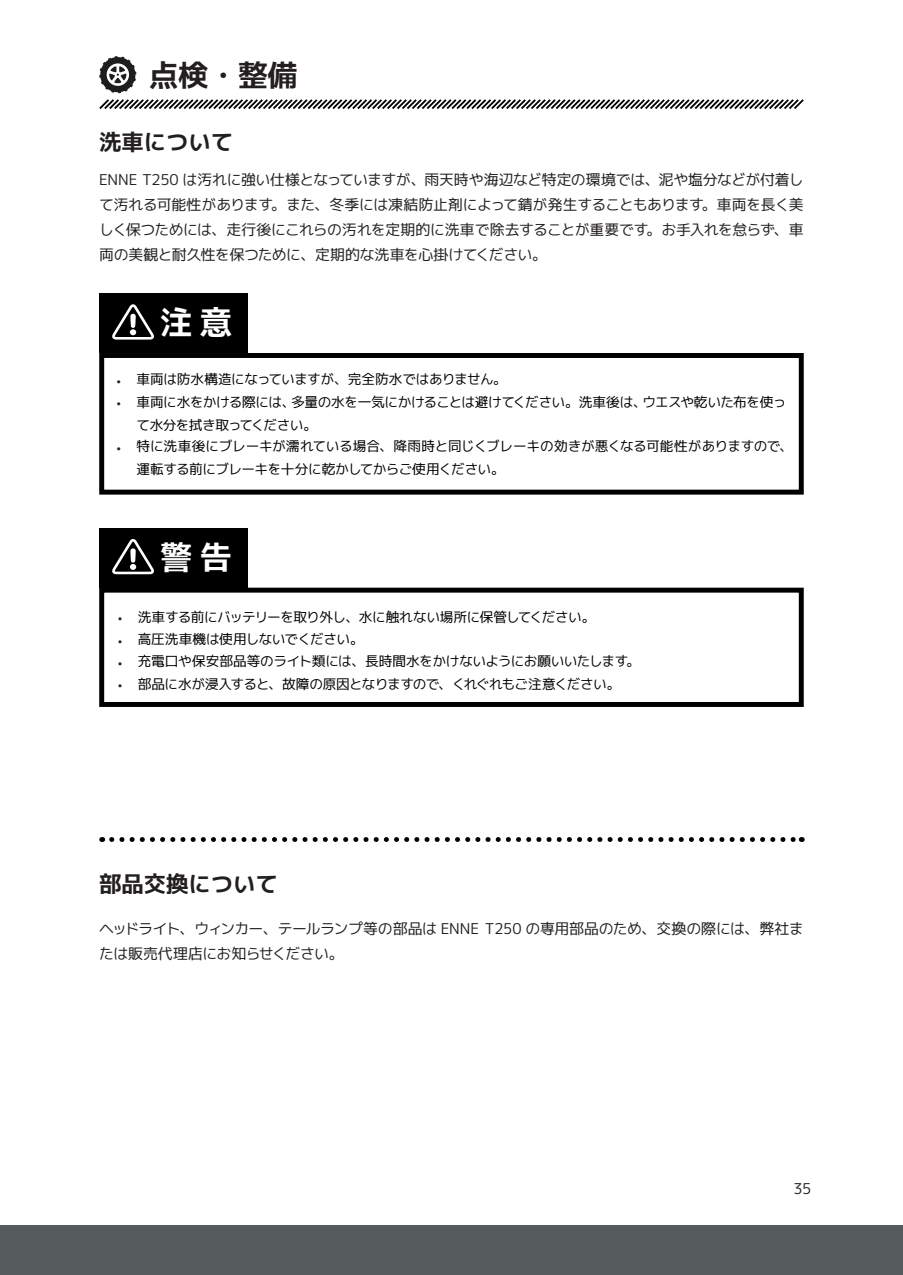
<style>
.page{position:relative;width:903px;height:1275px;background:#fff}
.page>*{position:absolute;margin:0;border:0;box-sizing:border-box;transform-origin:0 0}
.t1{font:600 32.2px "Murecho";color:#fff}
.t2{font:600 29.75px "Murecho";color:#231f20}
.t3{font:22.4px "mplus 1 p bold";color:#231f20}
.t4{font:14.88px/24.8px "mplus 1 p regular";letter-spacing:-.03em;color:#231f20;text-align:justify}
.t5{font:13.65px/22.9px "mplus 1 p regular";letter-spacing:-.03em;color:#000}
.s1{font-family:"Murecho";font-size:14.88px;color:#231f20}
</style>
<div class="page">
<svg style="left:99px;top:56px;width:705px;height:53px"></svg>
<div style="left:99px;top:353px;width:705px;height:142px;border:5px solid #000"></div>
<div style="left:99px;top:588px;width:705px;height:119px;border:5px solid #000"></div>
<div style="left:99px;top:293px;width:149px;height:60px;background:#000"></div>
<svg style="left:112px;top:304px;width:42px;height:36px"></svg>
<div style="left:99px;top:528px;width:149px;height:60px;background:#000"></div>
<svg style="left:112px;top:539px;width:42px;height:35px"></svg>
<svg style="left:112px;top:837px;width:690px;height:5px"></svg>
<div style="left:0;top:1225px;width:903px;height:50px;background:#565b5b"></div>
<h2 class="t2" style="left:149px;top:59px;width:150px">点検・整備</h2>
<h3 class="t3" style="left:99px;top:126px;width:135px">洗車について</h3>
<p class="t4" style="left:99px;top:167px;width:706px">ENNE T250 は汚れに強い仕様となっていますが、雨天時や海辺など特定の環境では、泥や塩分などが付着して汚れる可能性があります。また、冬季には凍結防止剤によって錆が発生することもあります。車両を長く美しく保つためには、走行後にこれらの汚れを定期的に洗車で除去することが重要です。お手入れを怠らず、車両の美観と耐久性を保つために、定期的な洗車を心掛けてください。</p>
<h1 class="t1" style="left:160px;top:305px;width:73px">注 意</h1>
<p class="t5" style="left:117px;top:368px;width:392px"><span class="s1">•</span> 車両は防水構造になっていますが、完全防水ではありません。</p>
<p class="t5" style="left:136px;top:390px;width:651px;text-indent:-20px"><span class="s1">•</span> 車両に水をかける際には、多量の水を一気にかけることは避けてください。洗車後は、ウエスや乾いた布を使って水分を拭き取ってください。</p>
<p class="t5" style="left:136px;top:435px;width:658px;text-indent:-20px"><span class="s1">•</span> 特に洗車後にブレーキが濡れている場合、降雨時と同じくブレーキの効きが悪くなる可能性がありますので、運転する前にブレーキを十分に乾かしてからご使用ください。</p>
<h1 class="t1" style="left:160px;top:539px;width:73px">警 告</h1>
<p class="t5" style="left:118px;top:605px;width:479px"><span class="s1">•</span> 洗車する前にバッテリーを取り外し、水に触れない場所に保管してください。</p>
<p class="t5" style="left:118px;top:628px;width:247px"><span class="s1">•</span> 高圧洗車機は使用しないでください。</p>
<p class="t5" style="left:118px;top:650px;width:524px"><span class="s1">•</span> 充電口や保安部品等のライト類には、長時間水をかけないようにお願いいたします。</p>
<p class="t5" style="left:118px;top:672px;width:504px"><span class="s1">•</span> 部品に水が浸入すると、故障の原因となりますので、くれぐれもご注意ください。</p>
<h3 class="t3" style="left:99px;top:868px;width:180px">部品交換について</h3>
<p class="t4" style="left:99px;top:916px;width:706px">ヘッドライト、ウィンカー、テールランプ等の部品は ENNE T250 の専用部品のため、交換の際には、弊社または販売代理店にお知らせください。</p>
<p class="t4" style="left:793px;top:1176px;width:19px">35</p>
</div>
